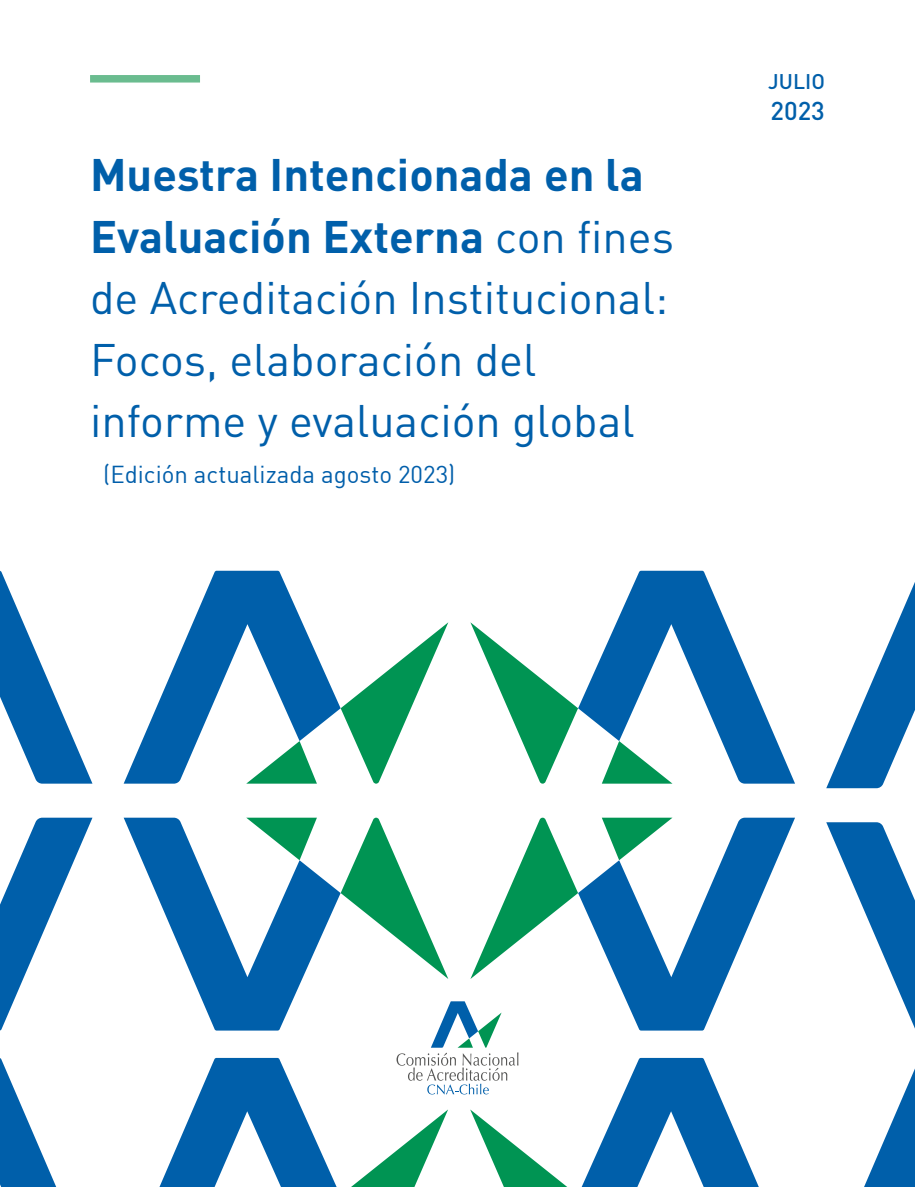
<style>
.page{position:relative;width:915px;height:1187px;background:#fff}
.page>*{position:absolute;margin:0;border:0;box-sizing:border-box;transform-origin:0 0}
.t1{font:45px/61.5px "DIN Pro";color:#005faa}
.t2{font:500 25.5px "DIN Pro";color:#005faa}
.t3{font:24px "DIN";color:#005eaa}
.t4{font:500 21px "DIN Pro";color:#005faa}
.s1{font-weight:700}
</style>
<div class="page">
<div style="left:90px;top:75px;width:110px;height:8px;background:#6abc8f"></div>
<svg style="left:0;top:570px;width:92px;height:213px"></svg>
<svg style="left:0;top:1058px;width:56px;height:128px"></svg>
<svg style="left:0;top:817px;width:92px;height:213px"></svg>
<svg style="left:124px;top:570px;width:216px;height:213px"></svg>
<svg style="left:340px;top:622px;width:108px;height:161px"></svg>
<svg style="left:578px;top:570px;width:216px;height:213px"></svg>
<svg style="left:470px;top:622px;width:108px;height:161px"></svg>
<svg style="left:124px;top:817px;width:216px;height:184px"></svg>
<svg style="left:340px;top:817px;width:108px;height:161px"></svg>
<svg style="left:578px;top:817px;width:216px;height:184px"></svg>
<svg style="left:471px;top:817px;width:107px;height:161px"></svg>
<svg style="left:826px;top:584px;width:88px;height:204px"></svg>
<svg style="left:864px;top:1071px;width:50px;height:115px"></svg>
<svg style="left:826px;top:822px;width:88px;height:204px"></svg>
<svg style="left:160px;top:1001px;width:599px;height:185px"></svg>
<p class="t1" style="left:90px;top:140px;width:585px"><span class="s1">Muestra Intencionada en la<br>Evaluación Externa</span> con fines de Acreditación Institucional:<br>Focos, elaboración del informe y evaluación global</p>
<p class="t3" style="left:103px;top:459px;width:353px">(Edición actualizada agosto 2023)</p>
<p class="t4" style="left:768px;top:68px;width:58px">julio</p>
<p class="t2" style="left:770px;top:93px;width:56px">2023</p>
</div>
